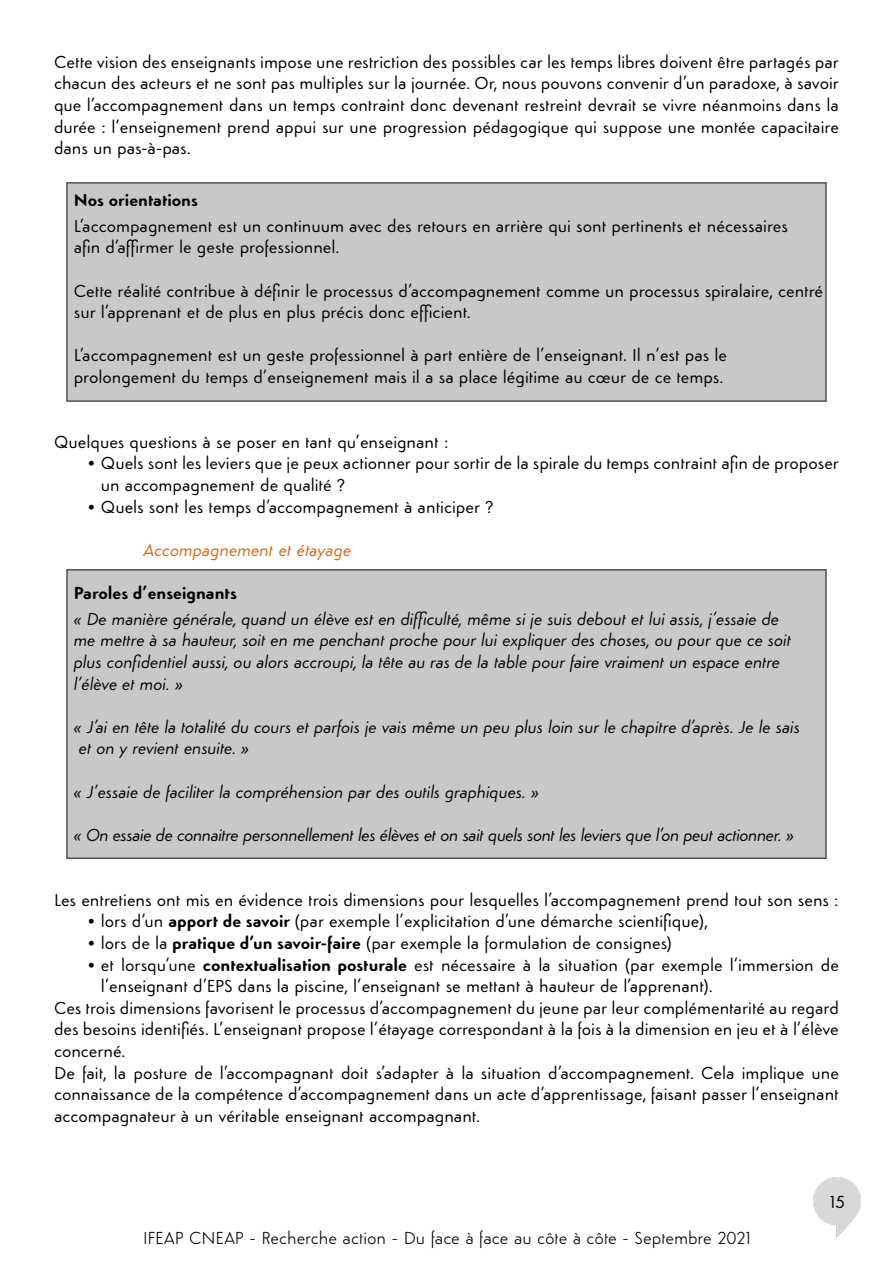
<style>
.page{position:relative;width:893px;height:1263px;background:#fff}
.page>*{position:absolute;margin:0;border:0;box-sizing:border-box;transform-origin:0 0}
.t1{font:18px/21.6px "Simplo Soft";color:#000}
.t2{font:italic 18px/21.6px "Simplo Soft";letter-spacing:-.015em;color:#000}
.t3{font:300 18px "Simplo Soft";letter-spacing:-.005em;color:#000}
.t4{font:700 18px "Simplo Soft";color:#000}
.t5{font:italic 18px "Simplo Soft";color:#d0671c}
.s1{font-weight:700}
</style>
<div class="page">
<img style="left:813px;top:1178px;width:47px;height:58px">
<div style="left:66px;top:569px;width:761px;height:290px;background:#c8c8c8;border:2px solid #505050"></div>
<div style="left:66px;top:182px;width:761px;height:220px;background:#c8c8c8;border:2px solid #505050"></div>
<p class="t1" style="left:54px;top:51px;width:786px;text-align:justify">Cette vision des enseignants impose une restriction des possibles car les temps libres doivent être partagés par chacun des acteurs et ne sont pas multiples sur la journée. Or, nous pouvons convenir d’un paradoxe, à savoir que l’accompagnement dans un temps contraint donc devenant restreint devrait se vivre néanmoins dans la durée : l’enseignement prend appui sur une progression pédagogique qui suppose une montée capacitaire dans un pas-à-pas.</p>
<p class="t4" style="left:74px;top:189px;width:126px">Nos orientations</p>
<p class="t1" style="left:74px;top:215px;width:716px">L’accompagnement est un continuum avec des retours en arrière qui sont pertinents et nécessaires afin d’affirmer le geste professionnel.</p>
<p class="t1" style="left:74px;top:280px;width:751px">Cette réalité contribue à définir le processus d’accompagnement comme un processus spiralaire, centré sur l’apprenant et de plus en plus précis donc efficient.</p>
<p class="t1" style="left:74px;top:344px;width:655px">L’accompagnement est un geste professionnel à part entière de l’enseignant. Il n’est pas le prolongement du temps d’enseignement mais il a sa place légitime au cœur de ce temps.</p>
<p class="t1" style="left:54px;top:431px;width:396px">Quelques questions à se poser en tant qu’enseignant :</p>
<p class="t1" style="left:101px;top:452px;width:740px;text-indent:-13px">• Quels sont les leviers que je peux actionner pour sortir de la spirale du temps contraint afin de proposer un accompagnement de qualité ?</p>
<p class="t1" style="left:88px;top:496px;width:407px">• Quels sont les temps d’accompagnement à anticiper ?</p>
<p class="t5" style="left:144px;top:539px;width:209px">Accompagnement et étayage</p>
<p class="t4" style="left:74px;top:582px;width:165px">Paroles d’enseignants</p>
<p class="t2" style="left:74px;top:608px;width:719px">« De manière générale, quand un élève est en difficulté, même si je suis debout et lui assis, j’essaie de me mettre à sa hauteur, soit en me penchant proche pour lui expliquer des choses, ou pour que ce soit plus confidentiel aussi, ou alors accroupi, la tête au ras de la table pour faire vraiment un espace entre l’élève et moi. »</p>
<p class="t2" style="left:74px;top:716px;width:728px">« J’ai en tête la totalité du cours et parfois je vais même un peu plus loin sur le chapitre d’après. Je le sais et on y revient ensuite. »</p>
<p class="t2" style="left:74px;top:781px;width:467px">« J’essaie de faciliter la compréhension par des outils graphiques. »</p>
<p class="t2" style="left:74px;top:824px;width:722px">« On essaie de connaitre personnellement les élèves et on sait quels sont les leviers que l’on peut actionner. »</p>
<p class="t1" style="left:54px;top:889px;width:786px">Les entretiens ont mis en évidence trois dimensions pour lesquelles l’accompagnement prend tout son sens :</p>
<p class="t1" style="left:88px;top:910px;width:621px">• lors d’un <span class="s1">apport de savoir</span> (par exemple l’explicitation d’une démarche scientifique),</p>
<p class="t1" style="left:88px;top:932px;width:585px">• lors de la <span class="s1">pratique d’un savoir-faire</span> (par exemple la formulation de consignes)</p>
<p class="t1" style="left:88px;top:953px;width:752px">• et lorsqu’une <span class="s1">contextualisation posturale</span> est nécessaire à la situation (par exemple l’immersion de</p>
<p class="t1" style="left:101px;top:975px;width:613px">l’enseignant d’EPS dans la piscine, l’enseignant se mettant à hauteur de l’apprenant).</p>
<p class="t1" style="left:54px;top:997px;width:786px">Ces trois dimensions favorisent le processus d’accompagnement du jeune par leur complémentarité au regard</p>
<p class="t1" style="left:54px;top:1018px;width:786px">des besoins identifiés. L’enseignant propose l’étayage correspondant à la fois à la dimension en jeu et à l’élève</p>
<p class="t1" style="left:54px;top:1040px;width:73px">concerné.</p>
<p class="t1" style="left:54px;top:1061px;width:786px">De fait, la posture de l’accompagnant doit s’adapter à la situation d’accompagnement. Cela implique une</p>
<p class="t1" style="left:54px;top:1083px;width:786px">connaissance de la compétence d’accompagnement dans un acte d’apprentissage, faisant passer l’enseignant</p>
<p class="t1" style="left:54px;top:1105px;width:428px">accompagnateur à un véritable enseignant accompagnant.</p>
<p class="t3" style="left:143px;top:1227px;width:610px">IFEAP CNEAP - Recherche action - Du face à face au côte à côte - Septembre 2021</p>
<p class="t1" style="left:829px;top:1191px;width:17px">15</p>
</div>
